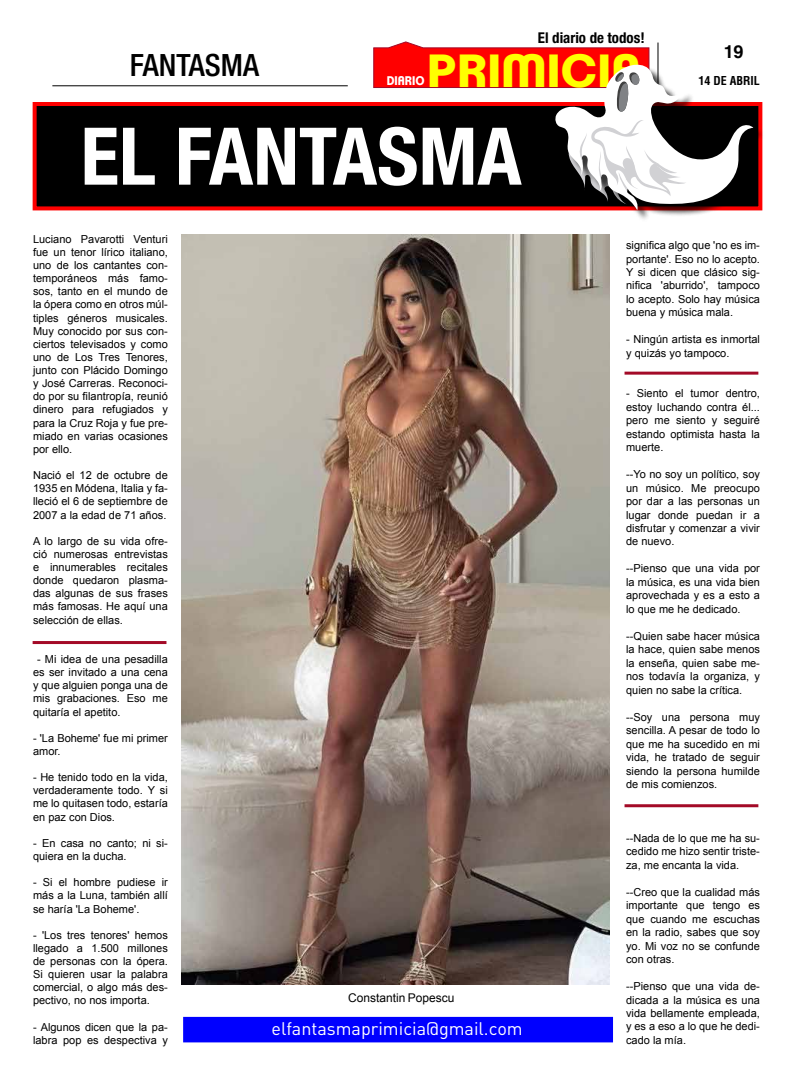
<style>
.page{position:relative;width:794px;height:1078px;background:#fff}
.page>*{position:absolute;margin:0;border:0;box-sizing:border-box;transform-origin:0 0}
.t1{font:700 condensed 79.6px "Helvetica Neue LT Std";color:#fff}
.t2{font:700 45.2px "Clemente P Dam";color:#ff0;scale:1.09 1}
.t3{font:500 condensed 30.7px "Helvetica Neue LT Std";color:#000}
.t4{font:18px "DINOT";color:#fff}
.t5{font:700 18px "Helvetica LT Std";color:#000}
.t6{font:700 condensed 14.9px "Helvetica Neue LT Std";color:#000}
.t7{font:700 12.2px "Clemente P Dam";color:#fff;scale:.96 1}
.t8{font:12px "Arial";color:#000}
.t9{font:700 condensed 12px "Helvetica LT Std";color:#000}
.t10{font:11px/13.1px "Arial";color:#000;text-align:justify}
.s1{color:#fff}
</style>
<div class="page">
<hr style="left:52px;top:85px;width:296px;height:1px;background:#000">
<div style="left:35px;top:104px;width:725px;height:104px;background:#000"></div>
<div style="left:33px;top:102px;width:729px;height:108px;border:4px solid #f00"></div>
<div style="left:557px;top:66px;width:208px;height:156px;background:#000;opacity:.75"></div>
<div style="left:183px;top:1016px;width:430px;height:26px;background:#00f;border:3px solid #00f"></div>
<hr style="left:33px;top:641px;width:133px;height:3px;background:#a30a27">
<hr style="left:624px;top:371px;width:134px;height:3px;background:#a30a27">
<hr style="left:624px;top:804px;width:134px;height:3px;background:#a30a27">
<img style="left:181px;top:235px;width:428px;height:749px">
<svg style="left:373px;top:42px;width:380px;height:168px"></svg>
<h3 class="t3" style="left:130px;top:46px;width:131px">FANTASMA</h3>
<h3 class="t6" style="left:538px;top:29px;width:113px">El diario de todos!<span class="s1">!</span></h3>
<h2 class="t2" style="left:427px;top:44px;width:198px">PRIMICIA</h2>
<p class="t7" style="left:387px;top:73px;width:41px">DIARIO</p>
<h1 class="t1" style="left:81px;top:108px;width:442px">EL FANTASMA</h1>
<h3 class="t5" style="left:724px;top:41px;width:21px">19</h3>
<p class="t9" style="left:698px;top:73px;width:63px">14 DE ABRIL</p>
<p class="t10" style="left:33px;top:232px;width:136px">Luciano Pavarotti Venturi fue un tenor lírico italiano, uno de los cantantes con&shy;temporáneos más famo&shy;sos, tanto en el mundo de la ópera como en otros múl&shy;tiples géneros musicales.<br>Muy conocido por sus con&shy;ciertos televisados y como uno de Los Tres Tenores, junto con Plácido Domingo y José Carreras. Reconoci&shy;do por su filantropía, reunió dinero para refugiados y para la Cruz Roja y fue pre&shy;miado en varias ocasiones por ello.</p>
<p class="t10" style="left:33px;top:468px;width:136px">Nació el 12 de octubre de 1935 en Módena, Italia y fa&shy;lleció el 6 de septiembre de 2007 a la edad de 71 años.</p>
<p class="t10" style="left:33px;top:534px;width:136px">A lo largo de su vida ofre&shy;ció numerosas entrevistas e innumerables recitales donde quedaron plasma&shy;das algunas de sus frases más famosas. He aquí una selección de ellas.</p>
<p class="t10" style="left:33px;top:652px;width:136px;text-indent:4px">- Mi idea de una pesadilla es ser invitado a una cena y que alguien ponga una de mis grabaciones. Eso me quitaría el apetito.</p>
<p class="t10" style="left:33px;top:731px;width:136px">- 'La Boheme' fue mi primer amor.</p>
<p class="t10" style="left:33px;top:770px;width:136px">- He tenido todo en la vida, verdaderamente todo. Y si me lo quitasen todo, estaría en paz con Dios.</p>
<p class="t10" style="left:33px;top:836px;width:136px">- En casa no canto; ni si&shy;quiera en la ducha.</p>
<p class="t10" style="left:33px;top:875px;width:136px">- Si el hombre pudiese ir más a la Luna, también allí se haría 'La Boheme'.</p>
<p class="t10" style="left:33px;top:928px;width:136px">- 'Los tres tenores' hemos llegado a 1.500 millones de personas con la ópera.<br>Si quieren usar la palabra comercial, o algo más des&shy;pectivo, no nos importa.</p>
<p class="t10" style="left:33px;top:1020px;width:136px">- Algunos dicen que la pa&shy;labra pop es despectiva y</p>
<p class="t8" style="left:348px;top:989px;width:108px">Constantin Popescu</p>
<h3 class="t4" style="left:272px;top:1017px;width:252px">elfantasmaprimicia@gmail.com</h3>
<p class="t10" style="left:626px;top:238px;width:135px;line-height:13.5px">significa algo que 'no es im&shy;portante'. Eso no lo acepto.<br>Y si dicen que clásico sig&shy;nifica 'aburrido', tampoco lo acepto. Solo hay música buena y música mala.</p>
<p class="t10" style="left:626px;top:333px;width:135px;line-height:13.5px">- Ningún artista es inmortal y quizás yo tampoco.</p>
<p class="t10" style="left:626px;top:386px;width:135px;line-height:13.5px">- Siento el tumor dentro, estoy luchando contra él... pero me siento y seguiré estando optimista hasta la muerte.</p>
<p class="t10" style="left:626px;top:467px;width:135px;line-height:13.5px">--Yo no soy un político, soy un músico. Me preocupo por dar a las personas un lugar donde puedan ir a disfrutar y comenzar a vivir de nuevo.</p>
<p class="t10" style="left:626px;top:561px;width:135px;line-height:13.5px">--Pienso que una vida por la música, es una vida bien aprovechada y es a esto a lo que me he dedicado.</p>
<p class="t10" style="left:626px;top:629px;width:135px;line-height:13.5px">--Quien sabe hacer música la hace, quien sabe menos la enseña, quien sabe me&shy;nos todavía la organiza, y quien no sabe la crítica.</p>
<p class="t10" style="left:626px;top:710px;width:135px;line-height:13.5px">--Soy una persona muy sencilla. A pesar de todo lo que me ha sucedido en mi vida, he tratado de seguir siendo la persona humilde de mis comienzos.</p>
<p class="t10" style="left:626px;top:831px;width:135px;line-height:13.5px">--Nada de lo que me ha su&shy;cedido me hizo sentir triste&shy;za, me encanta la vida.</p>
<p class="t10" style="left:626px;top:885px;width:135px;line-height:13.5px">--Creo que la cualidad más importante que tengo es que cuando me escuchas en la radio, sabes que soy yo. Mi voz no se confunde con otras.</p>
<p class="t10" style="left:626px;top:979px;width:135px;line-height:13.5px">--Pienso que una vida de&shy;dicada a la música es una vida bellamente empleada, y es a eso a lo que he dedi&shy;cado la mía.</p>
</div>
